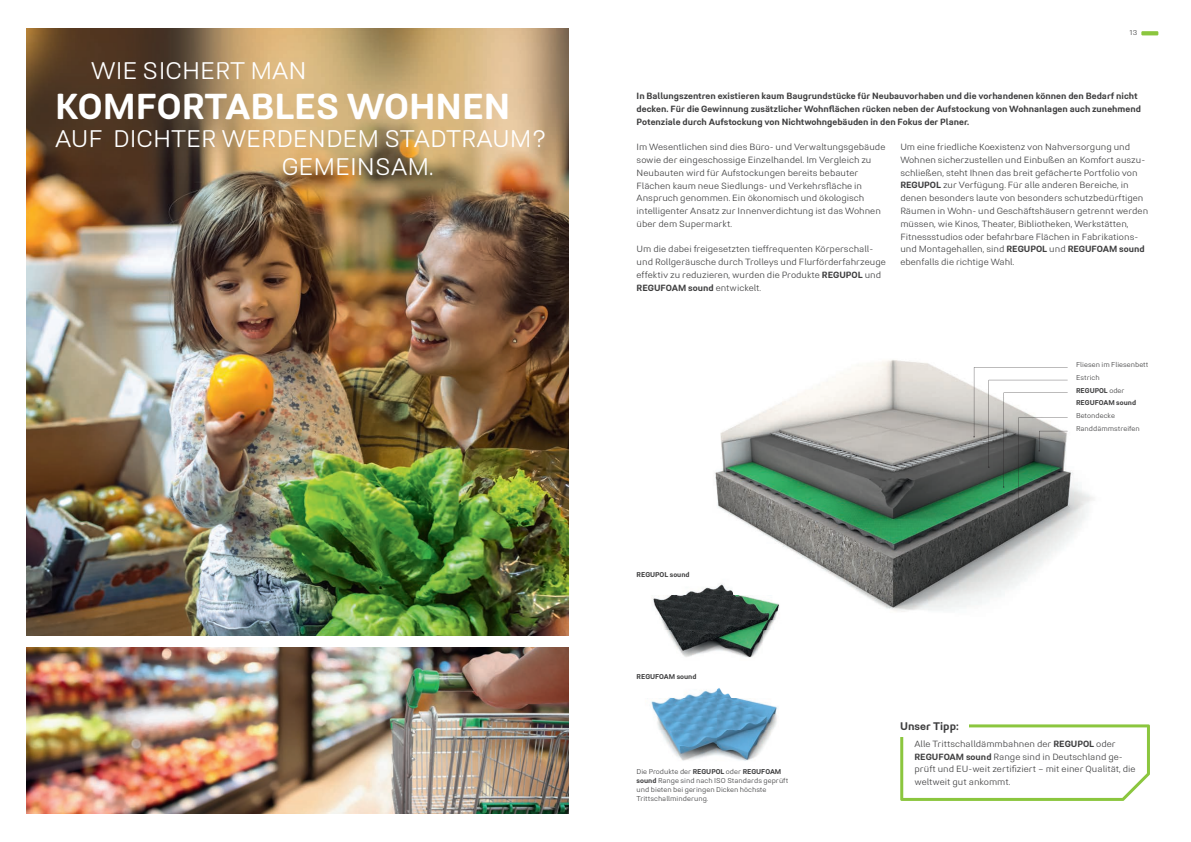
<style>
.page{position:relative;width:1191px;height:842px;background:#fff}
.page>*{position:absolute;margin:0;border:0;box-sizing:border-box;transform-origin:0 0}
.t1{font:700 36px "Midpoint Pro";color:#fff}
.t2{font:300 24px/28px "Midpoint Pro";color:#fff}
.t3{font:700 11px "Midpoint Pro";color:#3e3e3f}
.t4{font:300 9px/12.8px "Midpoint Pro";color:#3e3e3f}
.t5{font:700 9px/12.8px "Midpoint Pro";color:#3e3e3f}
.t6{font:300 7px/12.8px "Midpoint Pro";color:#3e3e3f}
.t7{font:700 7px "Midpoint Pro";color:#3e3e3f}
.s1{font-weight:700}
</style>
<div class="page">
<svg style="left:1141px;top:31px;width:17px;height:4px"></svg>
<img style="left:27px;top:28px;width:541px;height:607px">
<img style="left:27px;top:648px;width:541px;height:166px">
<img style="left:715px;top:360px;width:379px;height:252px">
<img style="left:651px;top:688px;width:127px;height:73px">
<img style="left:661px;top:619px;width:115px;height:12px">
<img style="left:667px;top:631px;width:102px;height:27px">
<img style="left:652px;top:571px;width:146px;height:48px">
<svg style="left:900px;top:724px;width:250px;height:77px"></svg>
<div style="left:900px;top:724px;width:68px;height:13px;background:#fff"></div>
<svg style="left:973px;top:367px;width:94px;height:149px"></svg>
<h2 class="t2" style="left:91px;top:57px;width:217px">WIE SICHERT MAN</h2>
<h1 class="t1" style="left:55px;top:84px;width:456px">KOMFORTABLES WOHNEN</h1>
<h2 class="t2" style="left:282px;top:125px;width:266px;text-indent:-226px">AUF DICHTER WERDENDEM STADTRAUM?<br>GEMEINSAM.</h2>
<p class="t6" style="left:1129px;top:26px;width:9px">13</p>
<p class="t5" style="left:636px;top:90px;width:506px">In Ballungszentren existieren kaum Baugrundstücke für Neubauvorhaben und die vorhandenen können den Bedarf nicht decken. Für die Gewinnung zusätzlicher Wohnflächen rücken neben der Aufstockung von Wohnanlagen auch zunehmend<br>Potenziale durch Aufstockung von Nichtwohngebäuden in den Fokus der Planer.</p>
<p class="t4" style="left:636px;top:141px;width:250px">Im Wesentlichen sind dies Büro- und Verwaltungsgebäude sowie der eingeschossige Einzelhandel. Im Vergleich zu Neubauten wird für Aufstockungen bereits bebauter Flächen kaum neue Siedlungs- und Verkehrsfläche in Anspruch genommen. Ein ökonomisch und ökologisch intelligenter Ansatz zur Innenverdichtung ist das Wohnen über dem Supermarkt.</p>
<p class="t4" style="left:636px;top:243px;width:251px">Um die dabei freigesetzten tieffrequenten Körperschall&shy;und Rollgeräusche durch Trolleys und Flurförderfahrzeuge effektiv zu reduzieren, wurden die Produkte <span class="s1">REGUPOL</span> und <span class="s1">REGUFOAM sound</span> entwickelt.</p>
<p class="t4" style="left:900px;top:141px;width:249px">Um eine friedliche Koexistenz von Nahversorgung und Wohnen sicherzustellen und Einbußen an Komfort auszu&shy;schließen, steht Ihnen das breit gefächerte Portfolio von <span class="s1">REGUPOL</span> zur Verfügung. Für alle anderen Bereiche, in denen besonders laute von besonders schutzbedürftigen Räumen in Wohn- und Geschäftshäusern getrennt werden müssen, wie Kinos, Theater, Bibliotheken, Werkstätten, Fitnessstudios oder befahrbare Flächen in Fabrikations&shy;und Montagehallen, sind <span class="s1">REGUPOL</span> und <span class="s1">REGUFOAM sound </span>ebenfalls die richtige Wahl.</p>
<p class="t7" style="left:636px;top:570px;width:55px">REGUPOL sound</p>
<p class="t7" style="left:636px;top:672px;width:61px">REGUFOAM sound</p>
<p class="t6" style="left:636px;top:767px;width:153px;line-height:9px">Die Produkte der <span class="s1">REGUPOL</span> oder <span class="s1">REGUFOAM sound</span> Range sind nach ISO Standards geprüft und bieten bei geringen Dicken höchste Trittschallminderung.</p>
<p class="t3" style="left:900px;top:719px;width:60px">Unser Tipp:</p>
<p class="t6" style="left:1076px;top:358px;width:74px">Fliesen im Fliesenbett<br>Estrich<br><span class="s1">REGUPOL</span> oder<br><span class="s1">REGUFOAM sound</span></p>
<p class="t6" style="left:1076px;top:409px;width:65px">Betondecke<br>Randdämmstreifen</p>
<p class="t4" style="left:914px;top:737px;width:223px">Alle Trittschalldämmbahnen der <span class="s1">REGUPOL</span> oder <span class="s1">REGUFOAM sound</span> Range sind in Deutschland ge&shy;prüft und EU-weit zertifiziert – mit einer Qualität, die weltweit gut ankommt.</p>
</div>
